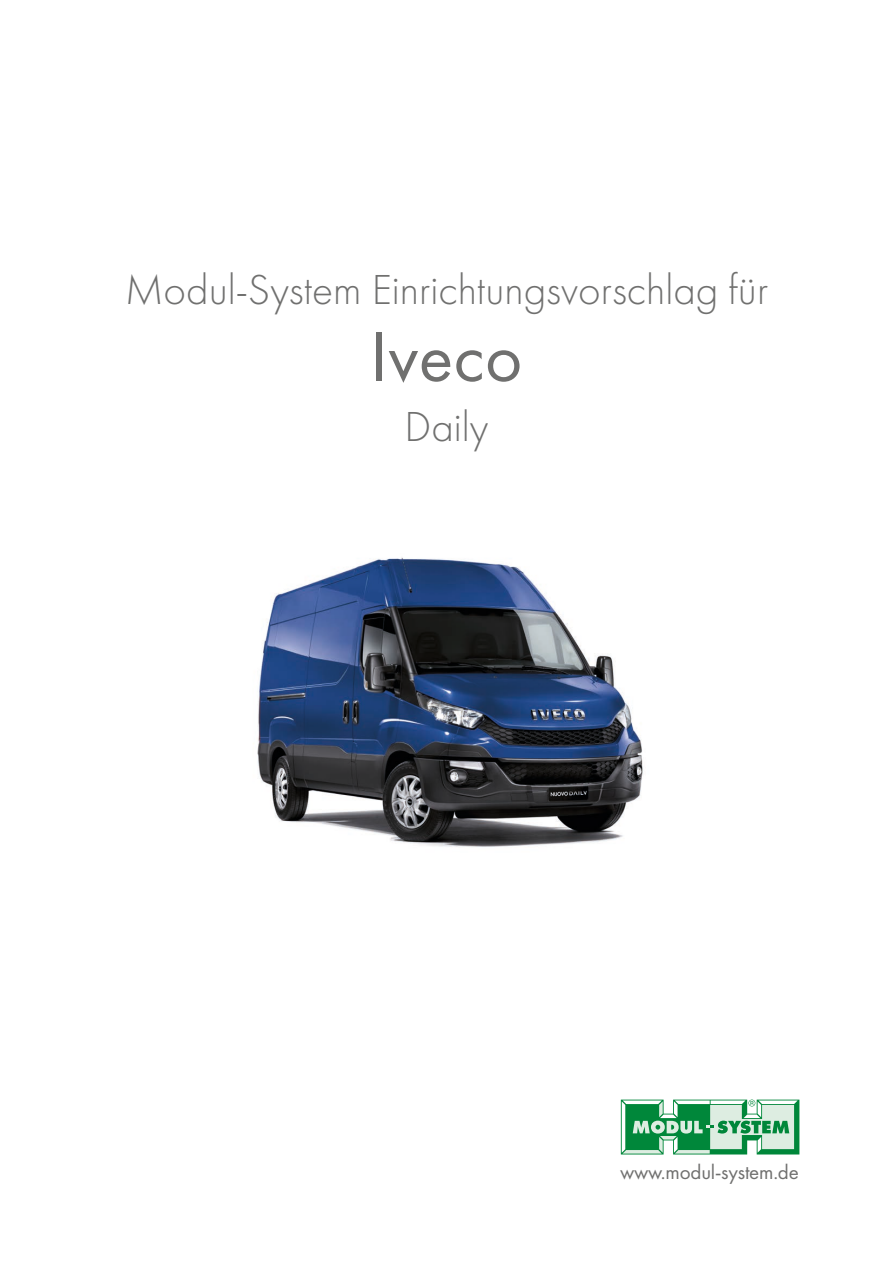
<style>
.page{position:relative;width:893px;height:1263px;background:#fff}
.page>*{position:absolute;margin:0;border:0;box-sizing:border-box;transform-origin:0 0}
.t1{font:72px "Futura";color:#70706f}
.t2{font:300 43.5px "Futura";color:#70706f}
.t3{font:21px "Futura";letter-spacing:-.01em;color:#70706f}
</style>
<div class="page">
<img style="left:257px;top:557px;width:386px;height:290px">
<svg style="left:621px;top:1099px;width:178px;height:55px;background:#76bd94"></svg>
<p class="t2" style="left:125px;top:265px;width:645px">Modul-System Einrichtungsvorschlag für</p>
<h1 class="t1" style="left:370px;top:314px;width:154px">Iveco</h1>
<p class="t2" style="left:404px;top:402px;width:85px">Daily</p>
<p class="t3" style="left:620px;top:1159px;width:180px">www.modul-system.de</p>
</div>
